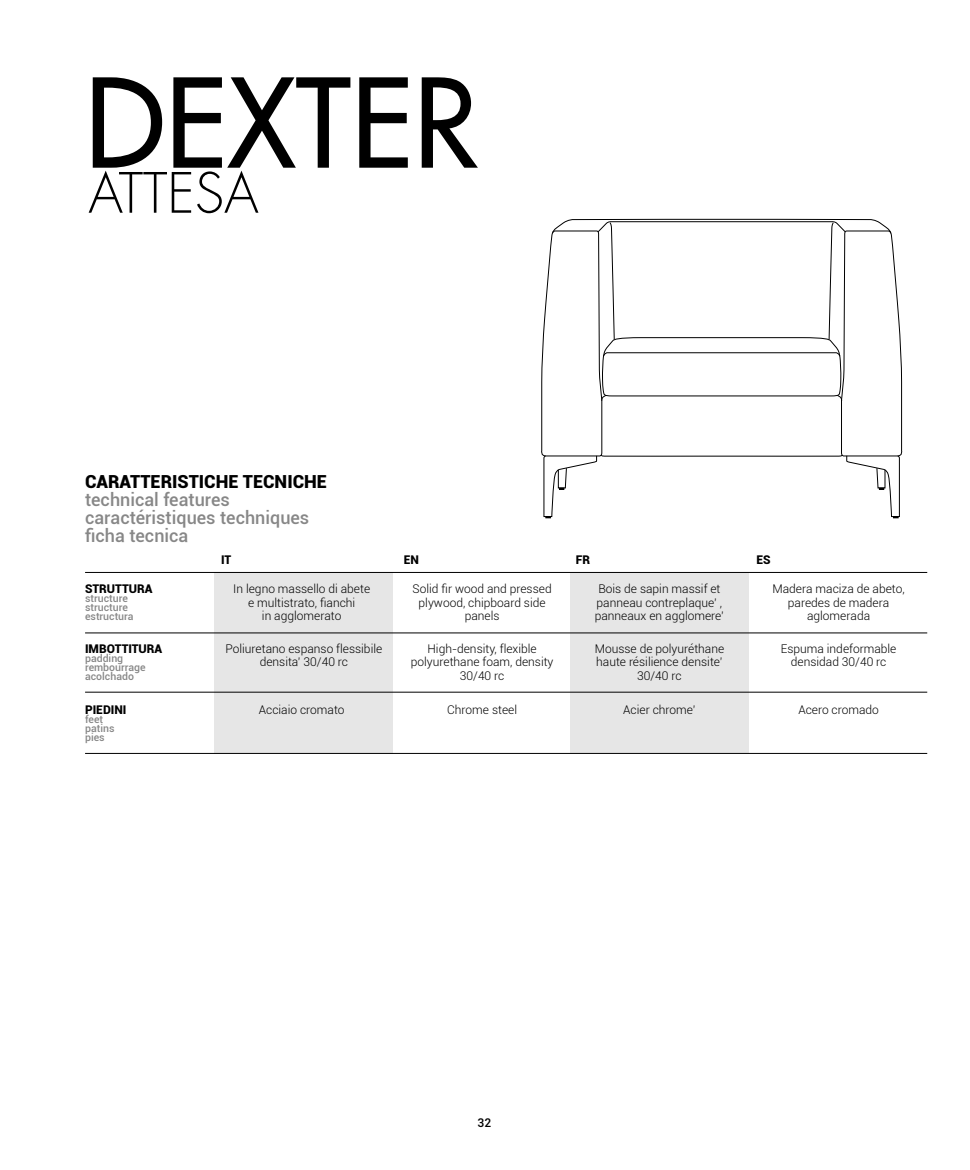
<style>
.page{position:relative;width:970px;height:1170px;background:#fff}
.page>*{position:absolute;margin:0;border:0;box-sizing:border-box;transform-origin:0 0}
.t1{font:119.7px "Futura";color:#000}
.t2{font:300 54px "Futura";color:#000}
.t3{font:500 18px/18px "Roboto";color:#878787}
.t4{font:900 18px "Roboto";color:#000}
.t5{font:300 12px/13.5px "Roboto";color:#000;text-align:center}
.t6{font:900 12px "Roboto";color:#000}
.t7{font:500 12px "Roboto";color:#000}
.t8{font:500 10.5px/9px "Roboto";color:#878787}
</style>
<div class="page">
<div style="left:214px;top:572px;width:178px;height:181px;background:#e6e6e6"></div>
<div style="left:570px;top:572px;width:178px;height:181px;background:#e6e6e6"></div>
<hr style="left:85px;top:572px;width:842px;height:1px;background:#000">
<hr style="left:85px;top:632px;width:842px;height:1px;background:#000">
<hr style="left:85px;top:691px;width:842px;height:1px;background:#000">
<hr style="left:85px;top:753px;width:842px;height:1px;background:#000">
<svg style="left:541px;top:219px;width:361px;height:299px"></svg>
<h1 class="t1" style="left:85px;top:48px;width:394px">DEXTER</h1>
<h2 class="t2" style="left:88px;top:160px;width:172px">ATTESA</h2>
<h3 class="t4" style="left:85px;top:469px;width:243px">CARATTERISTICHE TECNICHE</h3>
<h3 class="t3" style="left:85px;top:490px;width:226px">technical features caractéristiques techniques ficha tecnica</h3>
<p class="t6" style="left:221px;top:550px;width:12px">IT</p>
<p class="t6" style="left:404px;top:550px;width:17px">EN</p>
<p class="t6" style="left:575px;top:550px;width:16px">FR</p>
<p class="t6" style="left:756px;top:550px;width:16px">ES</p>
<p class="t5" style="left:233px;top:581px;width:138px">In legno massello di abete e multistrato, fianchi<br>in agglomerato</p>
<p class="t5" style="left:412px;top:581px;width:141px">Solid fir wood and pressed plywood, chipboard side panels</p>
<p class="t5" style="left:594px;top:581px;width:131px">Bois de sapin massif et panneau contreplaque’ , panneaux en agglomere’</p>
<p class="t5" style="left:772px;top:581px;width:134px">Madera maciza de abeto, paredes de madera aglomerada</p>
<p class="t5" style="left:225px;top:641px;width:158px">Poliuretano espanso flessibile densita’ 30/40 rc</p>
<p class="t5" style="left:411px;top:641px;width:144px">High-density, flexible polyurethane foam, density<br>30/40 rc</p>
<p class="t5" style="left:594px;top:641px;width:131px">Mousse de polyuréthane haute résilience densite’<br>30/40 rc</p>
<p class="t5" style="left:780px;top:641px;width:117px">Espuma indeformable densidad 30/40 rc</p>
<p class="t6" style="left:85px;top:701px;width:43px">PIEDINI</p>
<p class="t5" style="left:259px;top:702px;width:87px">Acciaio cromato</p>
<p class="t5" style="left:447px;top:702px;width:71px">Chrome steel</p>
<p class="t5" style="left:623px;top:702px;width:74px">Acier chrome’</p>
<p class="t5" style="left:798px;top:702px;width:82px">Acero cromado</p>
<p class="t8" style="left:85px;top:714px;width:31px">feet patins pies</p>
<p class="t6" style="left:85px;top:580px;width:69px">STRUTTURA</p>
<p class="t8" style="left:85px;top:593px;width:50px">structure structure estructura</p>
<p class="t6" style="left:85px;top:639px;width:79px">IMBOTTITURA</p>
<p class="t8" style="left:85px;top:653px;width:62px">padding rembourrage acolchado</p>
<p class="t7" style="left:477px;top:1114px;width:15px">32</p>
</div>
